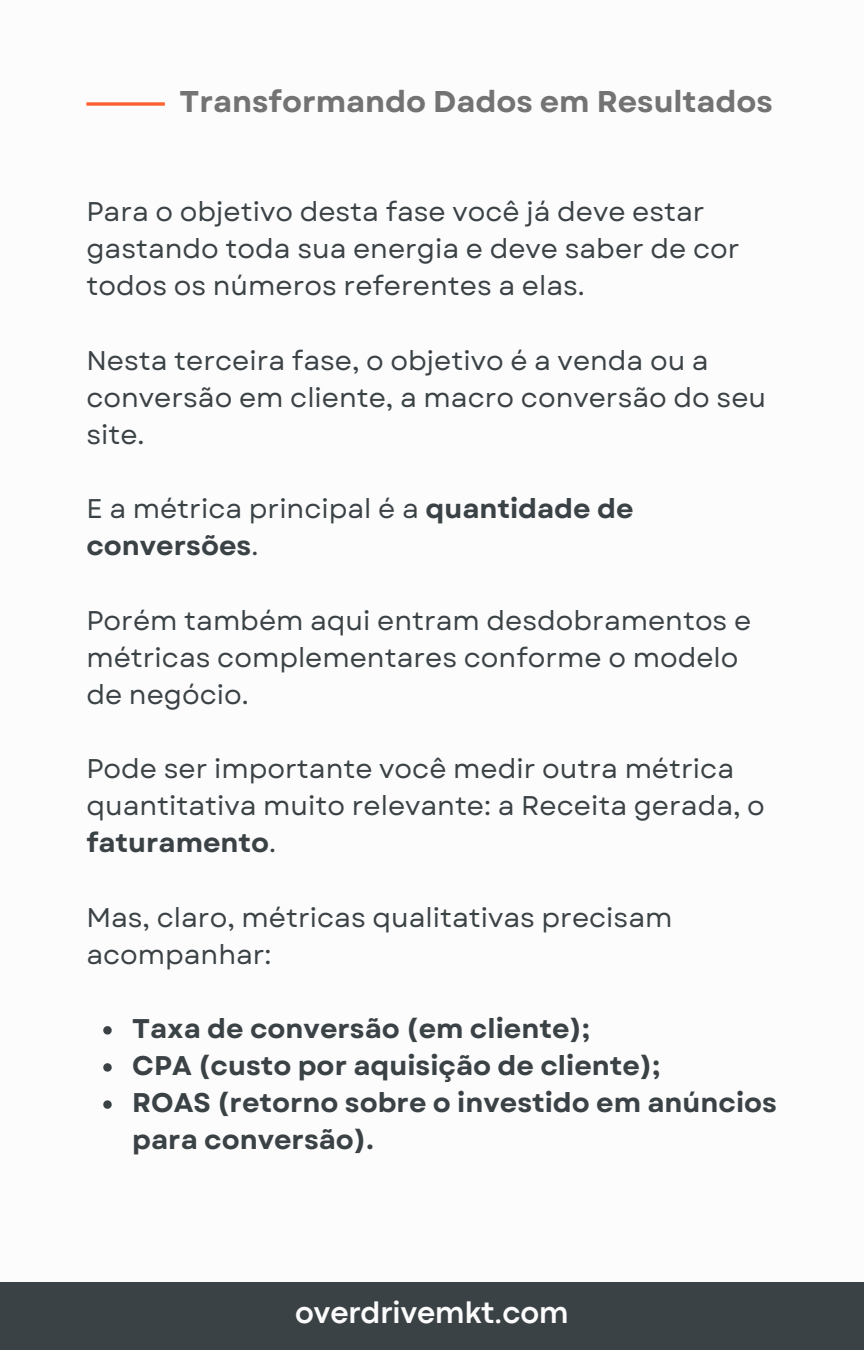
<style>
.page{position:relative;width:864px;height:1350px;background:#fff}
.page>*{position:absolute;margin:0;border:0;box-sizing:border-box;transform-origin:0 0}
.t1{font:700 31.5px "Codec Pro";color:#fcfcfc}
.t2{font:700 29.93px "Garet";color:#737373}
.t3{font:27px/37.1px "Garet";color:#3b4246}
.t4{font:700 27px/37.1px "Garet";color:#3b4246}
.s1{font-weight:400}
.s2{font-weight:700}
</style>
<div class="page">
<svg style="left:86px;top:102px;width:79px;height:4px"></svg>
<div style="left:0;top:1282px;width:864px;height:68px;background:#3b4246"></div>
<svg style="left:103px;top:1026px;width:9px;height:9px"></svg>
<svg style="left:103px;top:1063px;width:9px;height:9px"></svg>
<svg style="left:103px;top:1100px;width:9px;height:9px"></svg>
<p class="t2" style="left:180px;top:80px;width:595px">Transformando Dados em Resultados</p>
<h1 class="t3" style="left:86px;top:193px;width:655px">Para o objetivo desta fase você já deve estar gastando toda sua energia e deve saber de cor todos os números referentes a elas.</h1>
<p class="t3" style="left:86px;top:342px;width:681px">Nesta terceira fase, o objetivo é a venda ou a conversão em cliente, a macro conversão do seu site.</p>
<p class="t4" style="left:86px;top:490px;width:549px"><span class="s1">E a métrica principal é a</span> quantidade de conversões<span class="s1">.</span></p>
<p class="t3" style="left:86px;top:602px;width:666px">Porém também aqui entram desdobramentos e métricas complementares conforme o modelo de negócio.</p>
<p class="t3" style="left:86px;top:750px;width:680px">Pode ser importante você medir outra métrica quantitativa muito relevante: a Receita gerada, o <span class="s2">faturamento</span>.</p>
<p class="t3" style="left:86px;top:899px;width:588px">Mas, claro, métricas qualitativas precisam acompanhar:</p>
<p class="t4" style="left:132px;top:1010px;width:459px">Taxa de conversão (em cliente);</p>
<p class="t4" style="left:132px;top:1047px;width:529px">CPA (custo por aquisição de cliente);</p>
<p class="t4" style="left:132px;top:1084px;width:646px">ROAS (retorno sobre o investido em anúncios para conversão).</p>
<h1 class="t1" style="left:295px;top:1301px;width:275px">overdrivemkt.com</h1>
</div>
